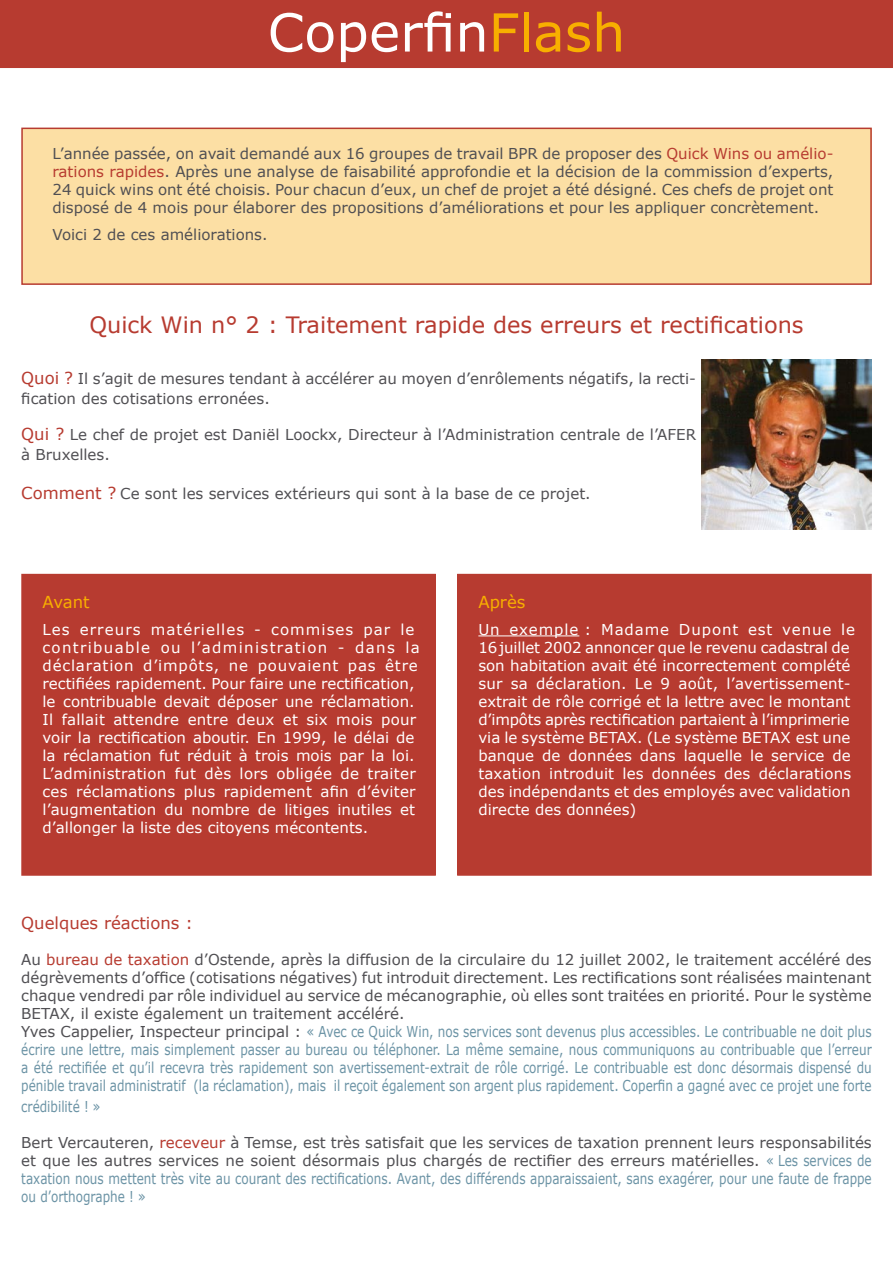
<style>
.page{position:relative;width:893px;height:1263px;background:#fff}
.page>*{position:absolute;margin:0;border:0;box-sizing:border-box;transform-origin:0 0}
.t1{font:52.5px "Verdana";color:#fff}
.t2{font:22.5px "Verdana";color:#b73b30}
.t3{font:16.5px "Verdana";color:#b73b30}
.t4{font:16.5px "Verdana";color:#f8af00}
.t5{font:15px/18px "Verdana";color:#504f53;text-align:justify}
.t6{font:15px/18px "Verdana";color:#fff}
.t7{font:15px/18px "Verdana";color:#6b93a5;text-align:justify;scale:.8 1}
.s1{color:#f8af00}
.s2{color:#b73b30}
.s3{font-size:16.5px;color:#b73b30}
.s4{color:#504f53}
.s5{color:#6b93a5}
</style>
<div class="page">
<div style="left:458px;top:574px;width:413px;height:301px;background:#b73b30"></div>
<div style="left:457px;top:574px;width:415px;height:302px;border:2px solid #b73b30"></div>
<div style="left:22px;top:574px;width:413px;height:301px;background:#b73b30"></div>
<div style="left:21px;top:574px;width:415px;height:302px;border:2px solid #b73b30"></div>
<div style="left:0;top:0;width:893px;height:68px;background:#b73b30"></div>
<div style="left:22px;top:128px;width:849px;height:156px;background:#fcdfa4"></div>
<div style="left:21px;top:128px;width:851px;height:157px;border:2px solid #b73b30"></div>
<img style="left:702px;top:359px;width:170px;height:170px">
<hr style="left:478px;top:635px;width:101px;height:1px;background:#fff">
<p class="t1" style="left:268px;top:-1px;width:359px">Coperfin<span class="s1">Flash</span></p>
<p class="t5" style="left:52px;top:144px;width:782px">L’année passée, on avait demandé aux 16 groupes de travail BPR de proposer des <span class="s2">Quick Wins ou amélio&shy;rations rapides</span>. Après une analyse de faisabilité approfondie et la décision de la commission d’experts, 24 quick wins ont été choisis. Pour chacun d’eux, un chef de projet a été désigné. Ces chefs de projet ont disposé de 4 mois pour élaborer des propositions d’améliorations et pour les appliquer concrètement.</p>
<p class="t5" style="left:52px;top:225px;width:217px">Voici 2 de ces améliorations.</p>
<p class="t2" style="left:89px;top:310px;width:716px">Quick Win n° 2 : Traitement rapide des erreurs et rectifications</p>
<p class="t5" style="left:21px;top:368px;width:676px;line-height:19.5px"><span class="s3">Quoi ?</span> Il s’agit de mesures tendant à accélérer au moyen d’enrôlements négatifs, la recti&shy;fication des cotisations erronées.</p>
<p class="t5" style="left:21px;top:424px;width:676px;line-height:19.5px"><span class="s3">Qui ?</span> Le chef de projet est Daniël Loockx, Directeur à l’Administration centrale de l’AFER à Bruxelles.</p>
<p class="t5" style="left:21px;top:484px;width:571px"><span class="s3">Comment ?</span> Ce sont les services extérieurs qui sont à la base de ce projet.</p>
<p class="t4" style="left:43px;top:592px;width:49px">Avant</p>
<p class="t6" style="left:43px;top:620px;width:379px">Les erreurs matérielles - commises par le contribuable ou l’administration - dans la déclaration d’impôts, ne pouvaient pas être rectifiées rapidement. Pour faire une rectification, le contribuable devait déposer une réclamation.<br>Il fallait attendre entre deux et six mois pour voir la rectification aboutir. En 1999, le délai de la réclamation fut réduit à trois mois par la loi.<br>L’administration fut dès lors obligée de traiter ces réclamations plus rapidement afin d’éviter l’augmentation du nombre de litiges inutiles et d’allonger la liste des citoyens mécontents.</p>
<p class="t4" style="left:478px;top:592px;width:49px">Après</p>
<p class="t6" style="left:478px;top:620px;width:378px">Un exemple : Madame Dupont est venue le 16 juillet 2002 annoncer que le revenu cadastral de son habitation avait été incorrectement complété sur sa déclaration. Le 9 août, l’avertissement&shy;extrait de rôle corrigé et la lettre avec le montant d’impôts après rectification partaient à l’imprimerie via le système BETAX. (Le système BETAX est une banque de données dans laquelle le service de taxation introduit les données des déclarations des indépendants et des employés avec validation directe des données)</p>
<p class="t3" style="left:21px;top:912px;width:173px">Quelques réactions :</p>
<p class="t5" style="left:21px;top:950px;width:852px">Au <span class="s2">bureau de taxation</span> d’Ostende, après la diffusion de la circulaire du 12 juillet 2002, le traitement accéléré des dégrèvements d’office (cotisations négatives) fut introduit directement. Les rectifications sont réalisées maintenant chaque vendredi par rôle individuel au service de mécanographie, où elles sont traitées en priorité. Pour le système BETAX, il existe également un traitement accéléré.</p>
<p class="t7" style="left:21px;top:1022px;width:1065px"><span class="s4">Yves Cappelier, Inspecteur principal :</span> « Avec ce Quick Win, nos services sont devenus plus accessibles. Le contribuable ne doit plus écrire une lettre, mais simplement passer au bureau ou téléphoner. La même semaine, nous communiquons au contribuable que l’erreur a été rectifiée et qu’il recevra très rapidement son avertissement-extrait de rôle corrigé. Le contribuable est donc désormais dispensé du pénible travail administratif (la réclamation), mais il reçoit également son argent plus rapidement. Coperfin a gagné avec ce projet une forte</p>
<p class="t7" style="left:21px;top:1097px;width:101px">crédibilité ! »</p>
<p class="t5" style="left:21px;top:1133px;width:852px">Bert Vercauteren, <span class="s2">receveur</span> à Temse, est très satisfait que les services de taxation prennent leurs responsabilités et que les autres services ne soient désormais plus chargés de rectifier des erreurs matérielles. <span class="s5">« Les services de taxation nous mettent très vite au courant des rectifications. Avant, des différends apparaissaient, sans exagérer, pour une faute de frappe ou d’orthographe ! »</span></p>
</div>
